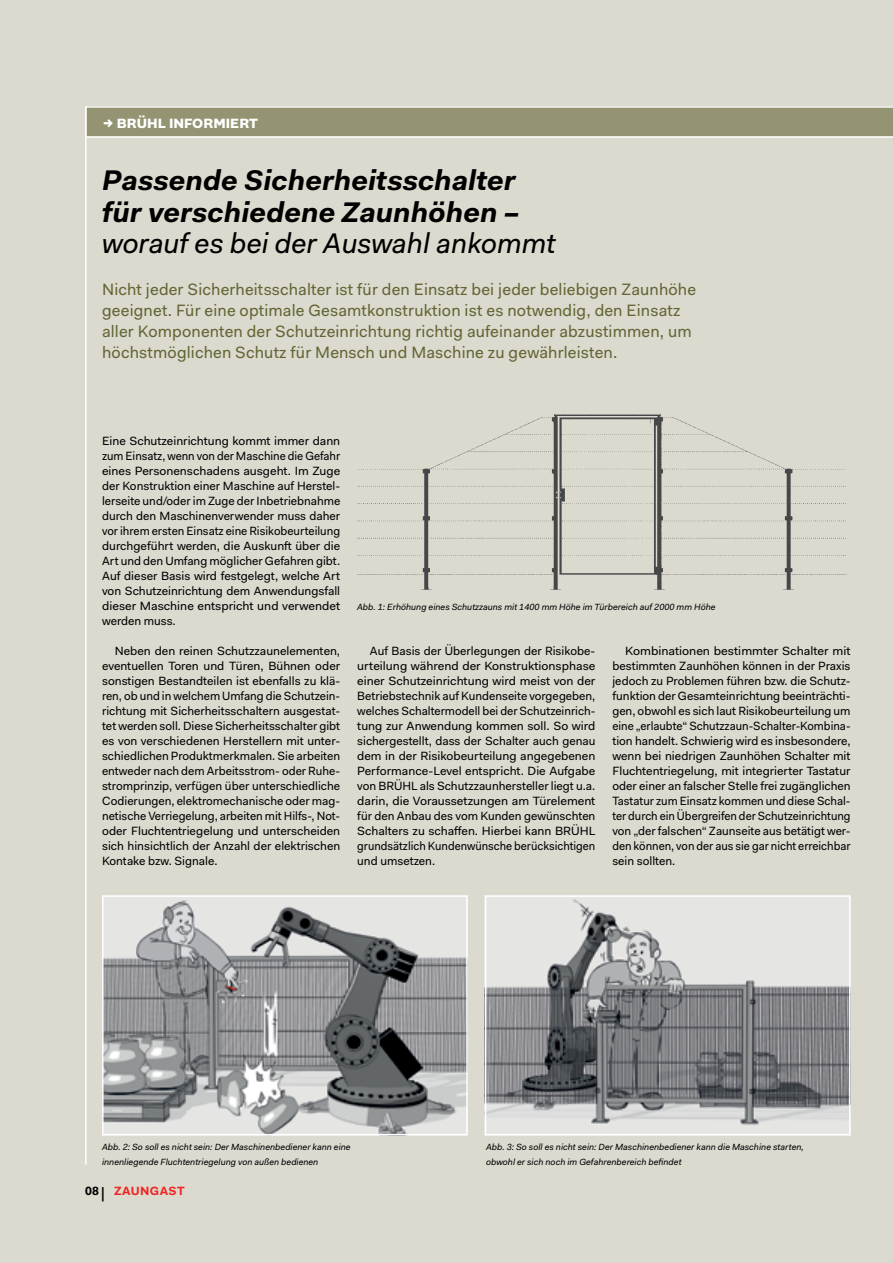
<style>
.page{position:relative;width:893px;height:1263px;background:#dcdacf}
.page>*{position:absolute;margin:0;border:0;box-sizing:border-box;transform-origin:0 0}
.t1{font:italic 700 28.5px/31.5px "Fakt Pro";color:#000}
.t2{font:italic 28.5px "Fakt Pro";color:#000}
.t3{font:16.5px/21px "Fakt Pro";letter-spacing:.01em;color:#636634}
.t4{font:900 13.5px "Fakt Pro";color:#fff}
.t5{font:12px/15px "Fakt Pro";color:#000;text-align:justify}
.t6{font:12px/15px "Fakt Pro";color:#000;text-align:justify;scale:1.05 1}
.t7{font:700 12px "Fakt Pro";letter-spacing:.03em;color:#ed2623}
.t8{font:italic 9px/15px "Fakt Pro";color:#000}
.s1{font-size:15px}
.s2{color:#000}
.s3{font-size:14.4px;color:#000}
</style>
<div class="page">
<svg style="left:87px;top:106px;width:806px;height:32px;background:#9f9e80"></svg>
<hr style="left:85px;top:106px;width:2px;height:1058px;background:#fff">
<img style="left:357px;top:414px;width:489px;height:176px">
<img style="left:105px;top:898px;width:360px;height:234px">
<div style="left:102px;top:895px;width:366px;height:240px;border:2px solid #fff"></div>
<img style="left:488px;top:898px;width:359px;height:234px">
<div style="left:485px;top:895px;width:365px;height:240px;border:2px solid #fff"></div>
<p class="t4" style="left:104px;top:114px;width:44px"><span class="s1">→</span> Brühl</p>
<p class="t4" style="left:169px;top:114px;width:26px">INFOR</p>
<p class="t4" style="left:213px;top:114px;width:46px">MIERT</p>
<h1 class="t1" style="left:102px;top:165px;width:419px">Passende Sicherheitsschalter für verschiedene Zaunhöhen –</h1>
<h1 class="t2" style="left:102px;top:224px;width:455px">worauf es bei der Auswahl ankommt</h1>
<p class="t3" style="left:102px;top:279px;width:595px">Nicht jeder Sicherheitsschalter ist für den Einsatz bei jeder beliebigen Zaunhöhe geeignet. Für eine optimale Gesamtkonstruktion ist es notwendig, den Einsatz aller Komponenten der Schutzeinrichtung richtig aufeinander abzustimmen, um höchstmöglichen Schutz für Mensch und Maschine zu gewährleisten.</p>
<p class="t5" style="left:102px;top:434px;width:240px">Eine Schutzeinrichtung kommt immer dann zum Einsatz, wenn von der Maschine die Gefahr eines Personenschadens ausgeht. Im Zuge der Konstruktion einer Maschine auf Herstel&shy;lerseite und/oder im Zuge der Inbetriebnahme durch den Maschinenverwender muss daher vor ihrem ersten Einsatz eine Risikobeurteilung durchgeführt werden, die Auskunft über die Art und den Umfang möglicher Gefahren gibt.<br>Auf dieser Basis wird festgelegt, welche Art von Schutzeinrichtung dem Anwendungsfall dieser Maschine entspricht und verwendet werden muss.</p>
<p class="t5" style="left:102px;top:644px;width:240px;text-indent:13px">Neben den reinen Schutzzaunelementen, eventuellen Toren und Türen, Bühnen oder sonstigen Bestandteilen ist ebenfalls zu klä&shy;ren, ob und in welchem Umfang die Schutzein&shy;richtung mit Sicherheitsschaltern ausgestat&shy;tet werden soll. Diese Sicherheitsschalter gibt es von verschiedenen Herstellern mit unter&shy;schiedlichen Produktmerkmalen. Sie arbeiten entweder nach dem Arbeitsstrom- oder Ruhe&shy;stromprinzip, verfügen über unterschiedliche Codierungen, elektromechanische oder mag&shy;netische Verriegelung, arbeiten mit Hilfs-, Not&shy;oder Fluchtentriegelung und unterscheiden sich hinsichtlich der Anzahl der elektrischen Kontake bzw. Signale.</p>
<p class="t5" style="left:357px;top:644px;width:240px;text-indent:13px">Auf Basis der Überlegungen der Risikobe&shy;urteilung während der Konstruktionsphase einer Schutzeinrichtung wird meist von der Betriebstechnik auf Kundenseite vorgegeben, welches Schaltermodell bei der Schutzeinrich&shy;tung zur Anwendung kommen soll. So wird sichergestellt, dass der Schalter auch genau dem in der Risikobeurteilung angegebenen Performance-Level entspricht. Die Aufgabe von BRÜHL als Schutzzaunhersteller liegt u.a. darin, die Voraussetzungen am Türelement für den Anbau des vom Kunden gewünschten Schalters zu schaffen. Hierbei kann BRÜHL grundsätzlich Kundenwünsche berücksichtigen und umsetzen.</p>
<p class="t6" style="left:612px;top:644px;width:228px;text-indent:13px">Kombinationen bestimmter Schalter mit bestimmten Zaunhöhen können in der Praxis jedoch zu Problemen führen bzw. die Schutz&shy;funktion der Gesamteinrichtung beeinträchti&shy;gen, obwohl es sich laut Risikobeurteilung um eine „erlaubte“ Schutzzaun-Schalter-Kombina&shy;tion handelt. Schwierig wird es insbesondere, wenn bei niedrigen Zaunhöhen Schalter mit Fluchtentriegelung, mit integrierter Tastatur oder einer an falscher Stelle frei zugänglichen Tastatur zum Einsatz kommen und diese Schal&shy;ter durch ein Übergreifen der Schutzeinrichtung von „der falschen“ Zaunseite aus betätigt wer&shy;den können, von der aus sie gar nicht erreichbar sein sollten.</p>
<p class="t8" style="left:357px;top:600px;width:360px">Abb. 1: Erhöhung eines Schutzzauns mit 1400 mm Höhe im Türbereich auf 2000 mm Höhe</p>
<p class="t8" style="left:102px;top:1140px;width:250px">Abb. 2: So soll es nicht sein: Der Maschinenbediener kann eine innenliegende Fluchtentriegelung von außen bedienen</p>
<p class="t8" style="left:486px;top:1140px;width:319px">Abb. 3: So soll es nicht sein: Der Maschinenbediener kann die Maschine starten, obwohl er sich noch im Gefahrenbereich befindet</p>
<p class="t7" style="left:85px;top:1183px;width:101px"><span class="s2">08</span> <span class="s3">|</span> ZAUNGAST</p>
</div>
